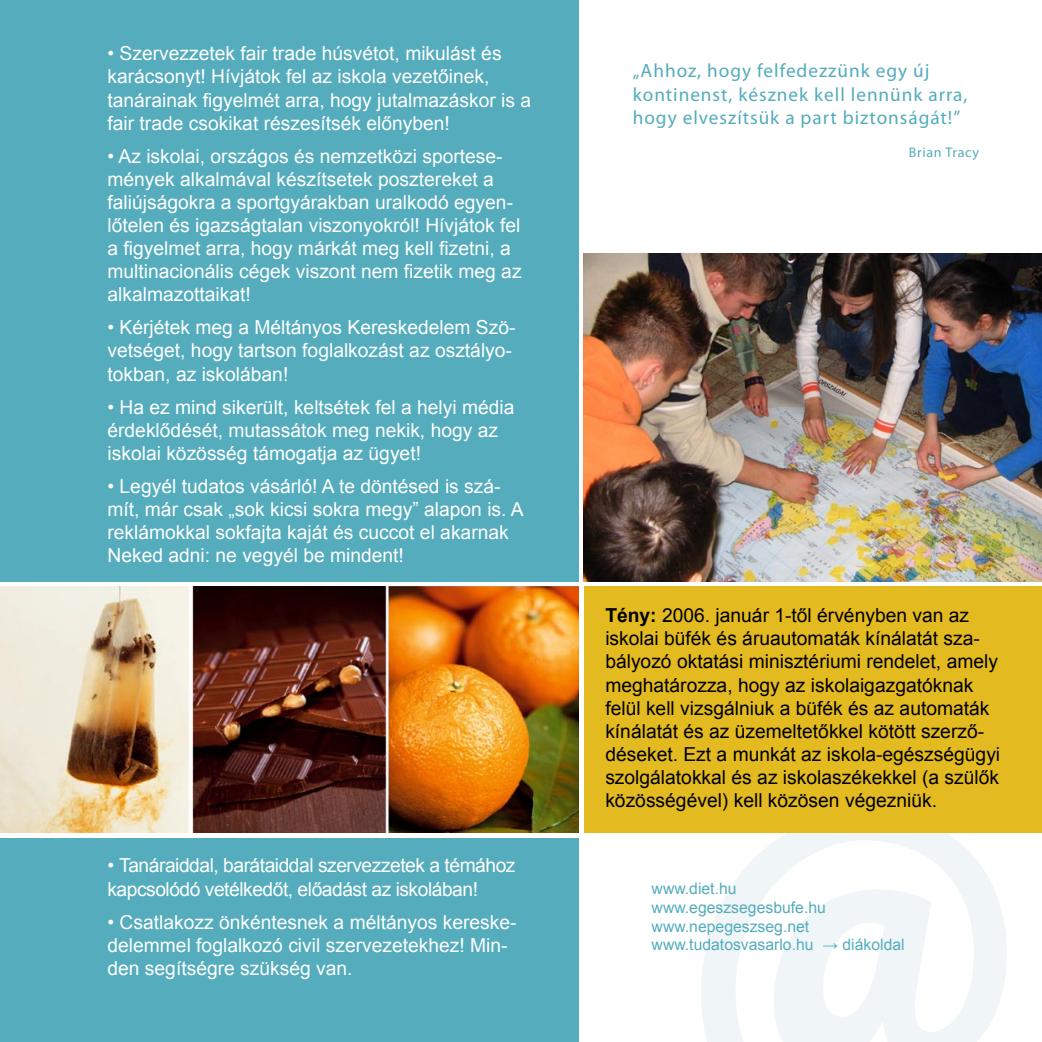
<style>
.page{position:relative;width:1042px;height:1042px;background:#fff}
.page>*{position:absolute;margin:0;border:0;box-sizing:border-box;transform-origin:0 0}
.t1{font:388.5px "Hobo Std";color:#f0f6f7}
.t2{font:19.25px/23.1px "Arial";color:#fff}
.t3{font:19.25px/23.1px "Arial";color:#000}
.t4{font:19.25px/23.1px "Myriad Pro";letter-spacing:.05em;color:#54acbd}
.t5{font:19.25px/23.1px "Arial";letter-spacing:-.025em;color:#fff}
.t6{font:15.75px/18.9px "Arial";color:#54acbd}
.t7{font:14px "Myriad Pro";letter-spacing:.05em;color:#54acbd}
.s1{font-weight:700}
</style>
<div class="page">
<div style="left:0;top:0;width:579px;height:1042px;background:#54acbd"></div>
<img style="left:583px;top:253px;width:459px;height:329px">
<div style="left:583px;top:586px;width:459px;height:247px;background:#e3ba1f"></div>
<div style="left:0;top:582px;width:583px;height:255px;background:#fff"></div>
<img style="left:0;top:586px;width:579px;height:247px">
<img style="left:191px;top:586px;width:196px;height:247px">
<p class="t2" style="left:107px;top:42px;width:425px">• Szervezzetek fair trade húsvétot, mikulást és karácsonyt! Hívjátok fel az iskola vezetőinek, tanárainak figyelmét arra, hogy jutalmazáskor is a fair trade csokikat részesítsék előnyben!</p>
<p class="t2" style="left:107px;top:145px;width:416px">• Az iskolai, országos és nemzetközi sportese&shy;mények alkalmával készítsetek posztereket a faliújságokra a sportgyárakban uralkodó egyen&shy;lőtelen és igazságtalan viszonyokról! Hívjátok fel a figyelmet arra, hogy márkát meg kell fizetni, a multinacionális cégek viszont nem fizetik meg az alkalmazottaikat!</p>
<p class="t2" style="left:107px;top:316px;width:409px">• Kérjétek meg a Méltányos Kereskedelem Szö&shy;vetséget, hogy tartson foglalkozást az osztályo&shy;tokban, az iskolában!</p>
<p class="t2" style="left:107px;top:395px;width:408px">• Ha ez mind sikerült, keltsétek fel a helyi média érdeklődését, mutassátok meg nekik, hogy az iskolai közösség támogatja az ügyet!</p>
<p class="t2" style="left:107px;top:475px;width:418px">• Legyél tudatos vásárló! A te döntésed is szá&shy;mít, már csak „sok kicsi sokra megy” alapon is. A reklámokkal sokfajta kaját és cuccot el akarnak Neked adni: ne vegyél be mindent!</p>
<p class="t5" style="left:107px;top:854px;width:409px">• Tanáraiddal, barátaiddal szervezzetek a témához kapcsolódó vetélkedőt, előadást az iskolában!</p>
<p class="t2" style="left:107px;top:910px;width:411px">• Csatlakozz önkéntesnek a méltányos kereske&shy;delemmel foglalkozó civil szervezetekhez! Min&shy;den segítségre szükség van.</p>
<p class="t4" style="left:633px;top:60px;width:336px">„Ahhoz, hogy felfedezzünk egy új kontinenst, késznek kell lennünk arra, hogy elveszítsük a part biztonságát!”</p>
<p class="t7" style="left:909px;top:145px;width:72px">Brian Tracy</p>
<p class="t3" style="left:605px;top:604px;width:396px"><span class="s1">Tény:</span> 2006. január 1-től érvényben van az iskolai büfék és áruautomaták kínálatát sza&shy;bályozó oktatási minisztériumi rendelet, amely meghatározza, hogy az iskolaigazgatóknak felül kell vizsgálniuk a büfék és az automaták kínálatát és az üzemeltetőkkel kötött szerző&shy;déseket. Ezt a munkát az iskola-egészségügyi szolgálatokkal és az iskolaszékekkel (a szülők közösségével) kell közösen végezniük.</p>
<h1 class="t1" style="left:683px;top:657px;width:341px">@</h1>
<p class="t6" style="left:651px;top:879px;width:254px">www.diet.hu www.egeszsegesbufe.hu www.nepegeszseg.net www.tudatosvasarlo.hu → diákoldal</p>
</div>
